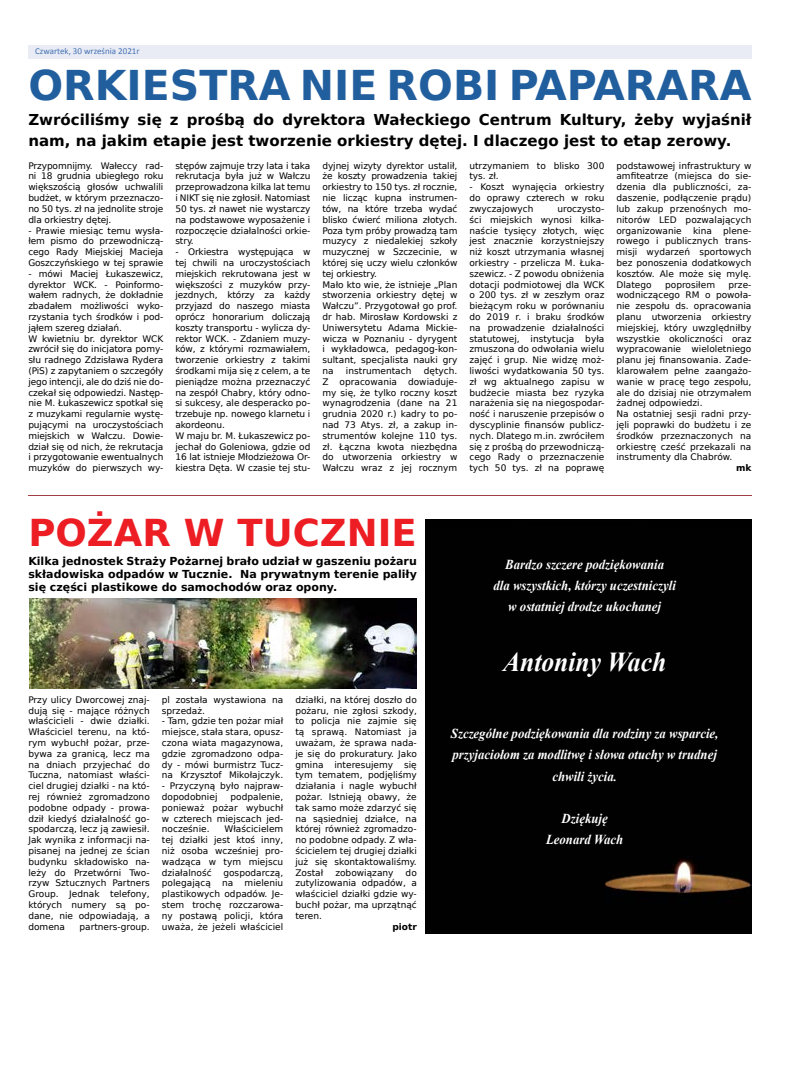
<style>
.page{position:relative;width:794px;height:1092px;background:#fff}
.page>*{position:absolute;margin:0;border:0;box-sizing:border-box;transform-origin:0 0}
.t1{font:700 41px "DejaVu Sans";color:#215e9e}
.t2{font:700 37px "DejaVu Sans";color:#ed1d24}
.t3{font:italic 700 27.3px "Times New Roman";color:#fff;scale:.93 1}
.t4{font:700 15px/21.6px "DejaVu Sans";color:#000}
.t5{font:italic 700 13.7px/21.2px "Times New Roman";color:#fff;text-align:center;scale:.93 1}
.t6{font:700 11px/13.2px "DejaVu Sans";color:#000;text-align:justify}
.t7{font:9px/10.8px "DejaVu Sans";letter-spacing:-.01em;color:#000;text-align:justify}
.t8{font:9px "Calibri";color:#4572b5}
.t9{font:700 9px "DejaVu Sans";color:#000}
</style>
<div class="page">
<div style="left:28px;top:45px;width:723px;height:14px;background:#e9ecf4"></div>
<div style="left:426px;top:519px;width:325px;height:414px;background:#010101"></div>
<img style="left:30px;top:598px;width:387px;height:90px">
<hr style="left:28px;top:495px;width:723px;height:1px;background:#a03e41">
<p class="t8" style="left:35px;top:45px;width:106px">Czwartek, 30 września 2021r</p>
<h1 class="t1" style="left:28px;top:52px;width:724px">ORKIESTRA NIE ROBI PAPARARA</h1>
<h3 class="t4" style="left:28px;top:108px;width:724px">Zwróciliśmy się z prośbą do dyrektora Wałeckiego Centrum Kultury, żeby wyjaśnił nam, na jakim etapie jest tworzenie orkiestry dętej. I dlaczego jest to etap zerowy.</h3>
<p class="t7" style="left:28px;top:160px;width:136px">Przypomnijmy. Wałeccy rad&shy;ni 18 grudnia ubiegłego roku większością głosów uchwalili budżet, w którym przeznaczo&shy;no 50 tys. zł na jednolite stroje dla orkiestry dętej.</p>
<p class="t7" style="left:28px;top:225px;width:136px">- Prawie miesiąc temu wysła&shy;łem pismo do przewodniczą&shy;cego Rady Miejskiej Macieja Goszczyńskiego w tej sprawie</p>
<p class="t7" style="left:28px;top:268px;width:136px;text-align:left">- mówi Maciej Łukaszewicz, dyrektor WCK. - Poinformo&shy;wałem radnych, że dokładnie zbadałem możliwości wyko&shy;rzystania tych środków i pod&shy;jąłem szereg działań.<br>W kwietniu br. dyrektor WCK zwrócił się do inicjatora pomy&shy;słu radnego Zdzisława Rydera (PiS) z zapytaniem o szczegóły jego intencji, ale do dziś nie do&shy;czekał się odpowiedzi. Następ&shy;nie M. Łukaszewicz spotkał się z muzykami regularnie wystę&shy;pującymi na uroczystościach miejskich w Wałczu. Dowie&shy;dział się od nich, że rekrutacja i przygotowanie ewentualnych muzyków do pierwszych wy-</p>
<p class="t7" style="left:175px;top:160px;width:136px">stępów zajmuje trzy lata i taka rekrutacja była już w Wałczu przeprowadzona kilka lat temu i NIKT się nie zgłosił. Natomiast 50 tys. zł nawet nie wystarczy na podstawowe wyposażenie i rozpoczęcie działalności orkie&shy;stry.</p>
<p class="t7" style="left:175px;top:246px;width:136px;text-align:left">- Orkiestra występująca w tej chwili na uroczystościach miejskich rekrutowana jest w większości z muzyków przy&shy;jezdnych, którzy za każdy przyjazd do naszego miasta oprócz honorarium doliczają koszty transportu - wylicza dy&shy;rektor WCK. - Zdaniem muzy&shy;ków, z którymi rozmawiałem, tworzenie orkiestry z takimi środkami mija się z celem, a te pieniądze można przeznaczyć na zespół Chabry, który odno&shy;si sukcesy, ale desperacko po&shy;trzebuje np. nowego klarnetu i akordeonu.<br>W maju br. M. Łukaszewicz po&shy;jechał do Goleniowa, gdzie od<br>16 lat istnieje Młodzieżowa Or&shy;kiestra Dęta. W czasie tej stu-</p>
<p class="t7" style="left:322px;top:160px;width:136px;text-align:left">dyjnej wizyty dyrektor ustalił, że koszty prowadzenia takiej orkiestry to 150 tys. zł rocznie, nie licząc kupna instrumen&shy;tów, na które trzeba wydać blisko ćwierć miliona złotych.<br>Poza tym próby prowadzą tam muzycy z niedalekiej szkoły muzycznej w Szczecinie, w której się uczy wielu członków tej orkiestry.<br>Mało kto wie, że istnieje „Plan stworzenia orkiestry dętej w<br>Wałczu”. Przygotował go prof. dr hab. Mirosław Kordowski z<br>Uniwersytetu Adama Mickie&shy;wicza w Poznaniu - dyrygent i wykładowca, pedagog-kon&shy;sultant, specjalista nauki gry na</p>
<p class="t7" style="left:322px;top:365px;width:136px;text-indent:101px">dętych.<br>Z opracowania dowiaduje&shy;my się, że tylko roczny koszt wynagrodzenia (dane na 21 grudnia 2020 r.) kadry to po&shy;nad 73 Atys. zł, a zakup in&shy;strumentów kolejne 110 tys. zł. Łączna kwota niezbędna do utworzenia orkiestry w Wałczu wraz z jej rocznym</p>
<p class="t7" style="left:346px;top:365px;width:67px">instrumentach</p>
<p class="t7" style="left:469px;top:160px;width:136px">utrzymaniem to blisko 300 tys. zł.</p>
<p class="t7" style="left:469px;top:181px;width:136px">- Koszt wynajęcia orkiestry do oprawy czterech w roku zwyczajowych</p>
<p class="t7" style="left:469px;top:203px;width:136px;text-indent:88px">uroczysto&shy;ści miejskich wynosi kilka&shy;naście tysięcy złotych, więc jest znacznie korzystniejszy niż koszt utrzymania własnej orkiestry - przelicza M. Łuka&shy;szewicz. - Z powodu obniżenia dotacji podmiotowej dla WCK o 200 tys. zł w zeszłym oraz bieżącym roku w porównaniu do 2019 r. i braku środków na prowadzenie działalności statutowej, instytucja była zmuszona do odwołania wielu zajęć i grup. Nie widzę moż&shy;liwości wydatkowania 50 tys. zł wg aktualnego zapisu w budżecie miasta bez ryzyka narażenia się na niegospodar&shy;ność i naruszenie przepisów o dyscyplinie finansów publicz&shy;nych. Dlatego m.in. zwróciłem się z prośbą do przewodniczą&shy;cego Rady o przeznaczenie tych 50 tys. zł na poprawę</p>
<p class="t7" style="left:616px;top:160px;width:136px">podstawowej infrastruktury w amfiteatrze (miejsca do sie&shy;dzenia dla publiczności, za&shy;daszenie, podłączenie prądu) lub zakup przenośnych mo&shy;nitorów LED pozwalających organizowanie kina plene&shy;rowego i publicznych trans&shy;misji wydarzeń sportowych bez ponoszenia dodatkowych kosztów. Ale może się mylę.<br>Dlatego</p>
<p class="t7" style="left:665px;top:279px;width:51px">poprosiłem</p>
<p class="t7" style="left:616px;top:279px;width:136px;text-align:left;text-indent:112px">prze&shy;wodniczącego RM o powoła&shy;nie zespołu ds. opracowania planu utworzenia orkiestry miejskiej, który uwzględniłby wszystkie okoliczności oraz wypracowanie wieloletniego planu jej finansowania. Zade&shy;klarowałem pełne zaangażo&shy;wanie w pracę tego zespołu, ale do dzisiaj nie otrzymałem żadnej odpowiedzi.<br>Na ostatniej sesji radni przy&shy;jęli poprawki do budżetu i ze środków przeznaczonych na orkiestrę cześć przekazali na instrumenty dla Chabrów.</p>
<p class="t9" style="left:736px;top:460px;width:17px">mk</p>
<h2 class="t2" style="left:28px;top:503px;width:390px">POŻAR W TUCZNIE</h2>
<p class="t6" style="left:28px;top:554px;width:390px">Kilka jednostek Straży Pożarnej brało udział w gaszeniu pożaru składowiska odpadów w Tucznie. Na prywatnym terenie paliły się części plastikowe do samochodów oraz opony.</p>
<h3 class="t5" style="left:493px;top:553px;width:198px">Bardzo szczere podziękowania<br>dla wszystkich, którzy uczestniczyli w ostatniej drodze ukochanej</h3>
<h3 class="t3" style="left:503px;top:642px;width:177px">Antoniny Wach</h3>
<p class="t7" style="left:28px;top:693px;width:123px">Przy ulicy Dworcowej znaj&shy;dują się - mające różnych właścicieli - dwie działki.<br>Właściciel terenu, na któ&shy;rym wybuchł pożar, prze&shy;bywa za granicą, lecz ma na dniach przyjechać do Tuczna, natomiast właści&shy;ciel drugiej działki - na któ&shy;rej również zgromadzono podobne odpady - prowa&shy;dził kiedyś działalność go&shy;spodarczą, lecz ją zawiesił.<br>Jak wynika z informacji na&shy;pisanej na jednej ze ścian budynku składowisko na&shy;leży do Przetwórni Two&shy;rzyw Sztucznych Partners Group. Jednak telefony, których numery są po&shy;dane, nie odpowiadają, a domena</p>
<p class="t7" style="left:79px;top:920px;width:72px">partners-group.</p>
<p class="t7" style="left:162px;top:693px;width:123px">pl została wystawiona na sprzedaż.</p>
<p class="t7" style="left:162px;top:715px;width:123px">- Tam, gdzie ten pożar miał miejsce, stała stara, opusz&shy;czona wiata magazynowa, gdzie zgromadzono odpa&shy;dy - mówi burmistrz Tucz&shy;na Krzysztof Mikołajczyk.</p>
<p class="t7" style="left:162px;top:780px;width:123px">- Przyczyną było najpraw&shy;dopodobniej</p>
<p class="t7" style="left:162px;top:791px;width:123px;text-indent:69px">podpalenie, ponieważ pożar wybuchł w czterech miejscach jed&shy;nocześnie.</p>
<p class="t7" style="left:162px;top:823px;width:123px;text-indent:63px">Właścicielem tej działki jest ktoś inny, niż osoba wcześniej pro&shy;wadząca w tym miejscu działalność</p>
<p class="t7" style="left:162px;top:866px;width:123px;text-indent:62px">gospodarczą, polegającą na</p>
<p class="t7" style="left:162px;top:877px;width:123px;text-indent:83px">mieleniu plastikowych odpadów. Je&shy;stem trochę rozczarowa&shy;ny postawą policji, która uważa, że jeżeli właściciel</p>
<p class="t7" style="left:295px;top:693px;width:123px">działki, na której doszło do pożaru, nie zgłosi szkody, to policja nie zajmie się tą sprawą. Natomiast ja uważam, że sprawa nada&shy;je się do prokuratury. Jako gmina interesujemy się tym tematem, podjęliśmy działania i nagle wybuchł pożar. Istnieją obawy, że tak samo może zdarzyć się na sąsiedniej działce, na której również zgromadzo&shy;no podobne odpady. Z wła&shy;ścicielem tej drugiej działki już się skontaktowaliśmy.<br>Został</p>
<p class="t7" style="left:295px;top:866px;width:123px;text-indent:110px">do zutylizowania odpadów, a właściciel działki gdzie wy&shy;buchł pożar, ma uprzątnąć teren.</p>
<p class="t9" style="left:392px;top:919px;width:26px">piotr</p>
<p class="t7" style="left:335px;top:866px;width:60px">zobowiązany</p>
<h3 class="t5" style="left:451px;top:722px;width:289px">Szczególne podziękowania dla rodziny za wsparcie, przyjaciołom za modlitwę i słowa otuchy w trudnej chwili życia.</h3>
<h3 class="t5" style="left:546px;top:807px;width:85px">Dziękuję<br>Leonard Wach</h3>
</div>
